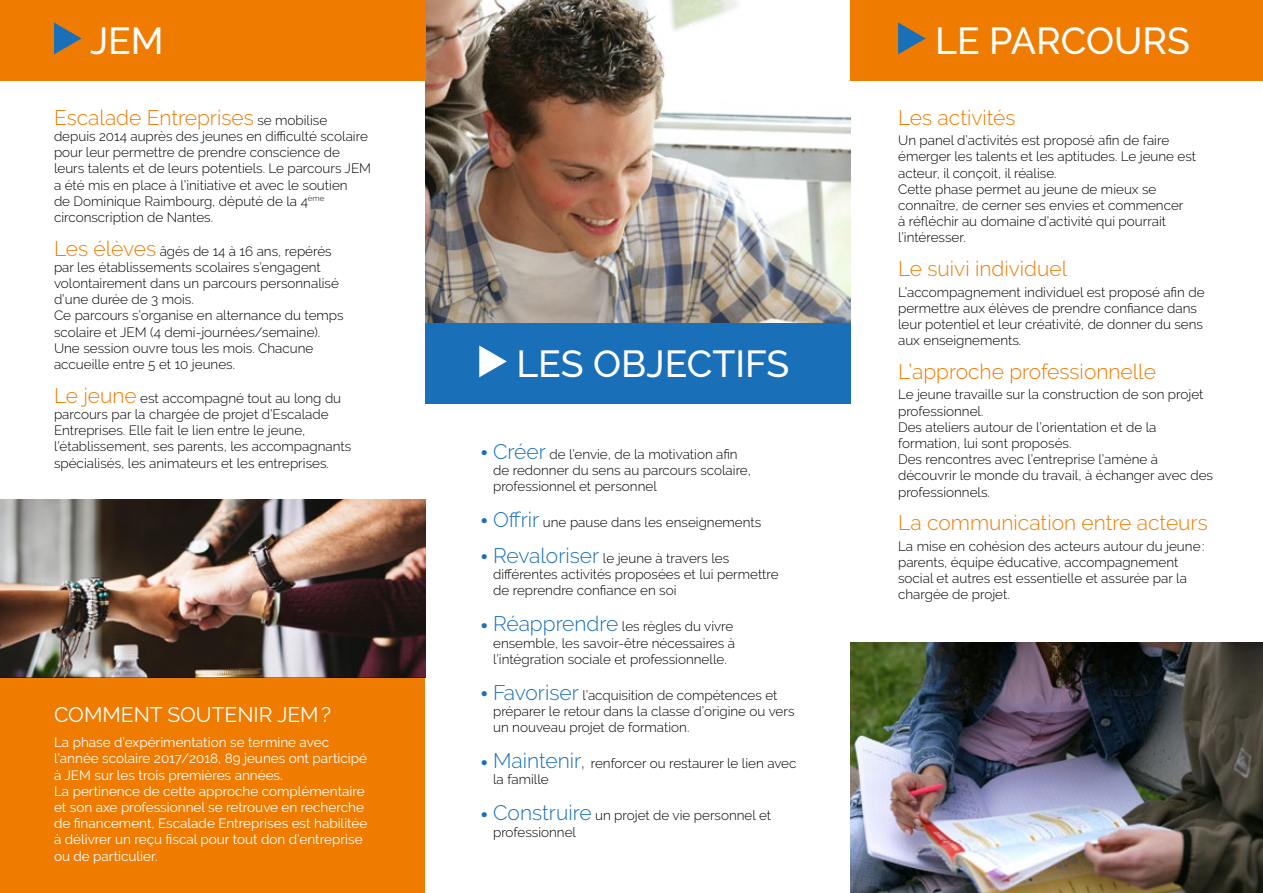
<style>
.page{position:relative;width:1263px;height:893px;background:#fff}
.page>*{position:absolute;margin:0;border:0;box-sizing:border-box;transform-origin:0 0}
.t1{font:500 37.5px "Raleway";color:#fff}
.t2{font:300 21px "Raleway";color:#ef7c00}
.t3{font:21px "Raleway";color:#fff}
.t4{font:300 13.5px/16.2px "Raleway";color:#000}
.t5{font:13.5px/16.2px "Raleway";color:#fff}
.s1{font-size:13.5px;color:#000}
.s2{font-size:21px;color:#ef7c00}
.s3{font-size:30px;color:#1a70b8}
.s4{font-size:21px;color:#1a70b8}
</style>
<div class="page">
<img style="left:0;top:500px;width:425px;height:177px">
<img style="left:425px;top:0;width:425px;height:323px">
<img style="left:850px;top:642px;width:413px;height:251px">
<div style="left:425px;top:323px;width:425px;height:81px;background:#1a70b8"></div>
<div style="left:0;top:0;width:425px;height:81px;background:#ef7c00"></div>
<div style="left:0;top:677px;width:425px;height:216px;background:#ef7c00"></div>
<div style="left:850px;top:0;width:413px;height:81px;background:#ef7c00"></div>
<svg style="left:54px;top:23px;width:28px;height:31px"></svg>
<svg style="left:479px;top:345px;width:28px;height:32px"></svg>
<svg style="left:898px;top:23px;width:28px;height:31px"></svg>
<h1 class="t1" style="left:90px;top:20px;width:75px">JEM</h1>
<h2 class="t2" style="left:54px;top:105px;width:275px">Escalade Entreprises <span class="s1">se mobilise</span></h2>
<p class="t4" style="left:54px;top:128px;width:319px">depuis 2014 auprès des jeunes en difficulté scolaire pour leur permettre de prendre conscience de leurs talents et de leurs potentiels. Le parcours JEM a été mis en place à l’initiative et avec le soutien<br>de Dominique Raimbourg, député de la 4<sup>ème </sup>circonscription de Nantes.</p>
<p class="t4" style="left:54px;top:243px;width:291px"><span class="s2">Les élèves</span> âgés de 14 à 16 ans, repérés par les établissements scolaires s’engagent volontairement dans un parcours personnalisé d’une durée de 3 mois.<br>Ce parcours s’organise en alternance du temps scolaire et JEM (4 demi-journées/semaine).<br>Une session ouvre tous les mois. Chacune accueille entre 5 et 10 jeunes.</p>
<p class="t4" style="left:54px;top:390px;width:299px"><span class="s2">Le jeune</span> est accompagné tout au long du parcours par la chargée de projet d’Escalade Entreprises. Elle fait le lien entre le jeune, l’établissement, ses parents, les accompagnants spécialisés, les animateurs et les entreprises.</p>
<h2 class="t3" style="left:54px;top:703px;width:279px">COMMENT SOUTENIR JEM?</h2>
<p class="t5" style="left:54px;top:734px;width:315px">La phase d’expérimentation se termine avec l’année scolaire 2017/2018, 89 jeunes ont participé à JEM sur les trois premières années.<br>La pertinence de cette approche complémentaire et son axe professionnel se retrouve en recherche de financement, Escalade Entreprises est habilitée à délivrer un reçu fiscal pour tout don d’entreprise ou de particulier.</p>
<h1 class="t1" style="left:516px;top:342px;width:275px">LES OBJECTIFS</h1>
<p class="t4" style="left:493px;top:446px;width:259px;text-indent:-14px"><span class="s3">•</span> <span class="s4">Créer</span> de l’envie, de la motivation afin de redonner du sens au parcours scolaire, professionnel et personnel</p>
<p class="t4" style="left:479px;top:514px;width:284px"><span class="s3">•</span> <span class="s4">Offrir</span> une pause dans les enseignements</p>
<p class="t4" style="left:493px;top:550px;width:287px;text-indent:-14px"><span class="s3">•</span> <span class="s4">Revaloriser</span> le jeune à travers les différentes activités proposées et lui permettre de reprendre confiance en soi</p>
<p class="t4" style="left:493px;top:618px;width:243px;text-align:justify;text-indent:-14px"><span class="s3">•</span> <span class="s4">Réapprendre</span> les règles du vivre ensemble, les savoir-être nécessaires à l’intégration sociale et professionnelle.</p>
<p class="t4" style="left:493px;top:687px;width:303px;text-indent:-14px"><span class="s3">•</span> <span class="s4">Favoriser</span> l’acquisition de compétences et préparer le retour dans la classe d’origine ou vers un nouveau projet de formation.</p>
<p class="t4" style="left:493px;top:755px;width:305px;text-indent:-14px"><span class="s3">•</span> <span class="s4">Maintenir,</span> renforcer ou restaurer le lien avec la famille</p>
<p class="t4" style="left:493px;top:807px;width:280px;text-indent:-14px"><span class="s3">•</span> <span class="s4">Construire</span> un projet de vie personnel et professionnel</p>
<h1 class="t1" style="left:935px;top:20px;width:256px">LE PARCOURS</h1>
<h2 class="t2" style="left:898px;top:105px;width:119px">Les activités</h2>
<p class="t4" style="left:898px;top:132px;width:300px">Un panel d’activités est proposé afin de faire émerger les talents et les aptitudes. Le jeune est acteur, il conçoit, il réalise.<br>Cette phase permet au jeune de mieux se connaître, de cerner ses envies et commencer<br>à réfléchir au domaine d’activité qui pourrait l’intéresser.</p>
<h2 class="t2" style="left:898px;top:256px;width:171px">Le suivi individuel</h2>
<p class="t4" style="left:898px;top:284px;width:308px">L’accompagnement individuel est proposé afin de permettre aux élèves de prendre confiance dans leur potentiel et leur créativité, de donner du sens aux enseignements.</p>
<h2 class="t2" style="left:898px;top:359px;width:259px">L’approche professionnelle</h2>
<p class="t4" style="left:898px;top:386px;width:316px">Le jeune travaille sur la construction de son projet professionnel.<br>Des ateliers autour de l’orientation et de la formation, lui sont proposés.<br>Des rencontres avec l’entreprise l’amène à découvrir le monde du travail, à échanger avec des professionnels.</p>
<h2 class="t2" style="left:898px;top:511px;width:311px">La communication entre acteurs</h2>
<p class="t4" style="left:898px;top:538px;width:308px">La mise en cohésion des acteurs autour du jeune: parents, équipe éducative, accompagnement social et autres est essentielle et assurée par la chargée de projet.</p>
</div>
